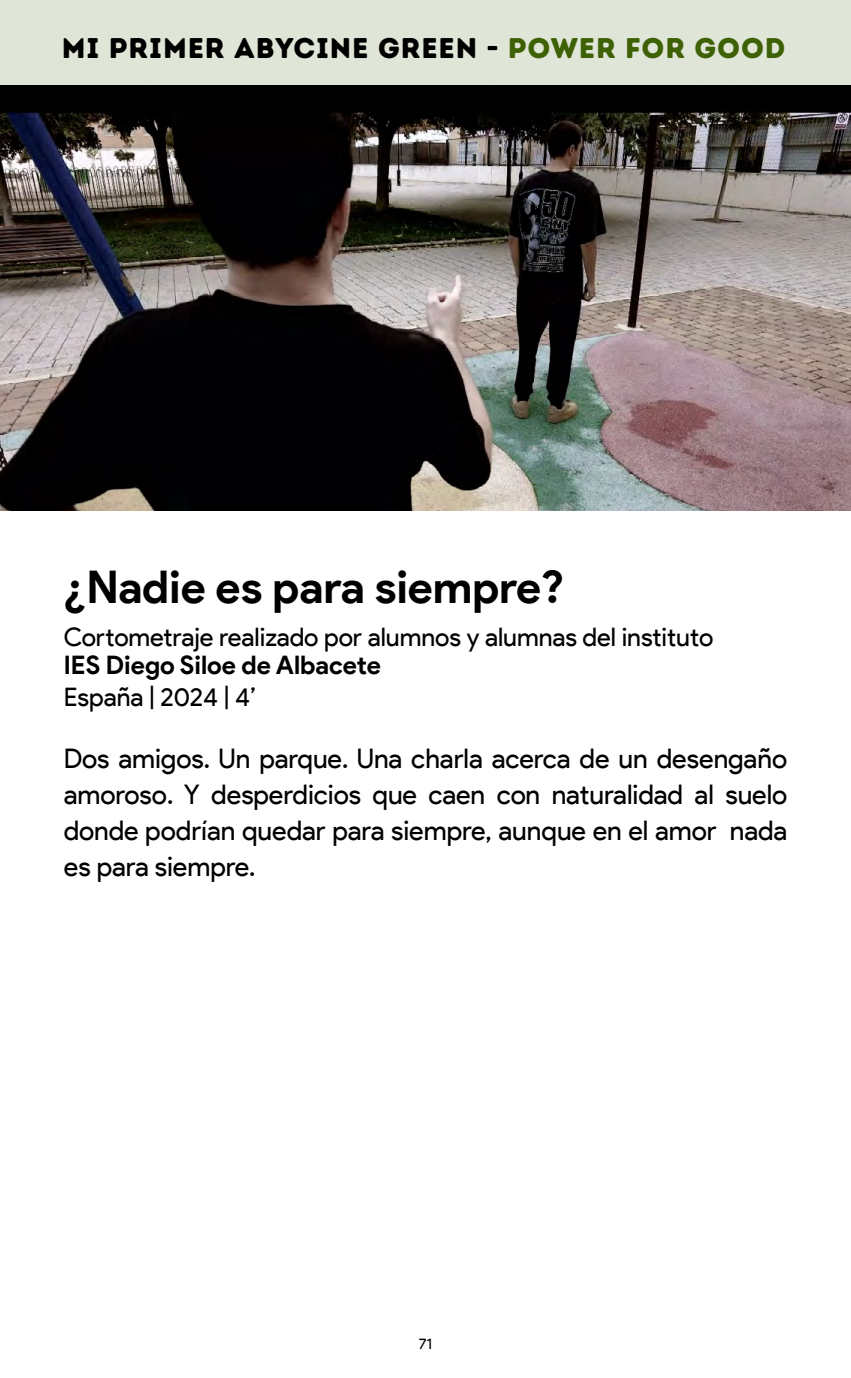
<style>
.page{position:relative;width:851px;height:1378px;background:#fff}
.page>*{position:absolute;margin:0;border:0;box-sizing:border-box;transform-origin:0 0}
.t1{font:700 45px "Product Sans";letter-spacing:-.005em;color:#000}
.t2{font:28.5px "Intro Rust Base";letter-spacing:.03em;color:#000}
.t3{font:27px/36px "Product Sans";color:#000;text-align:justify}
.t4{font:25.5px "Product Sans";color:#000}
.t5{font:700 25.5px "Product Sans";color:#000}
.t6{font:15px "Product Sans";color:#000}
.s1{color:#3e6106}
</style>
<div class="page">
<div style="left:0;top:0;width:850px;height:85px;background:#e0e6d7"></div>
<img style="left:0;top:85px;width:850px;height:425px">
<p class="t2" style="left:62px;top:30px;width:725px">MI PRIMER ABYCINE GREEN - <span class="s1">POWER FOR GOOD</span></p>
<h1 class="t1" style="left:64px;top:559px;width:502px">¿Nadie es para siempre?</h1>
<p class="t4" style="left:64px;top:621px;width:651px">Cortometraje realizado por alumnos y alumnas del instituto</p>
<p class="t5" style="left:64px;top:649px;width:318px">IES Diego Siloe de Albacete</p>
<p class="t4" style="left:64px;top:681px;width:194px">España | 2024 | 4’</p>
<p class="t3" style="left:64px;top:741px;width:724px">Dos amigos. Un parque. Una charla acerca de un desengaño amoroso. Y desperdicios que caen con naturalidad al suelo donde podrían quedar para siempre, aunque en el amor nada es para siempre.</p>
<p class="t6" style="left:418px;top:1334px;width:15px">71</p>
</div>
